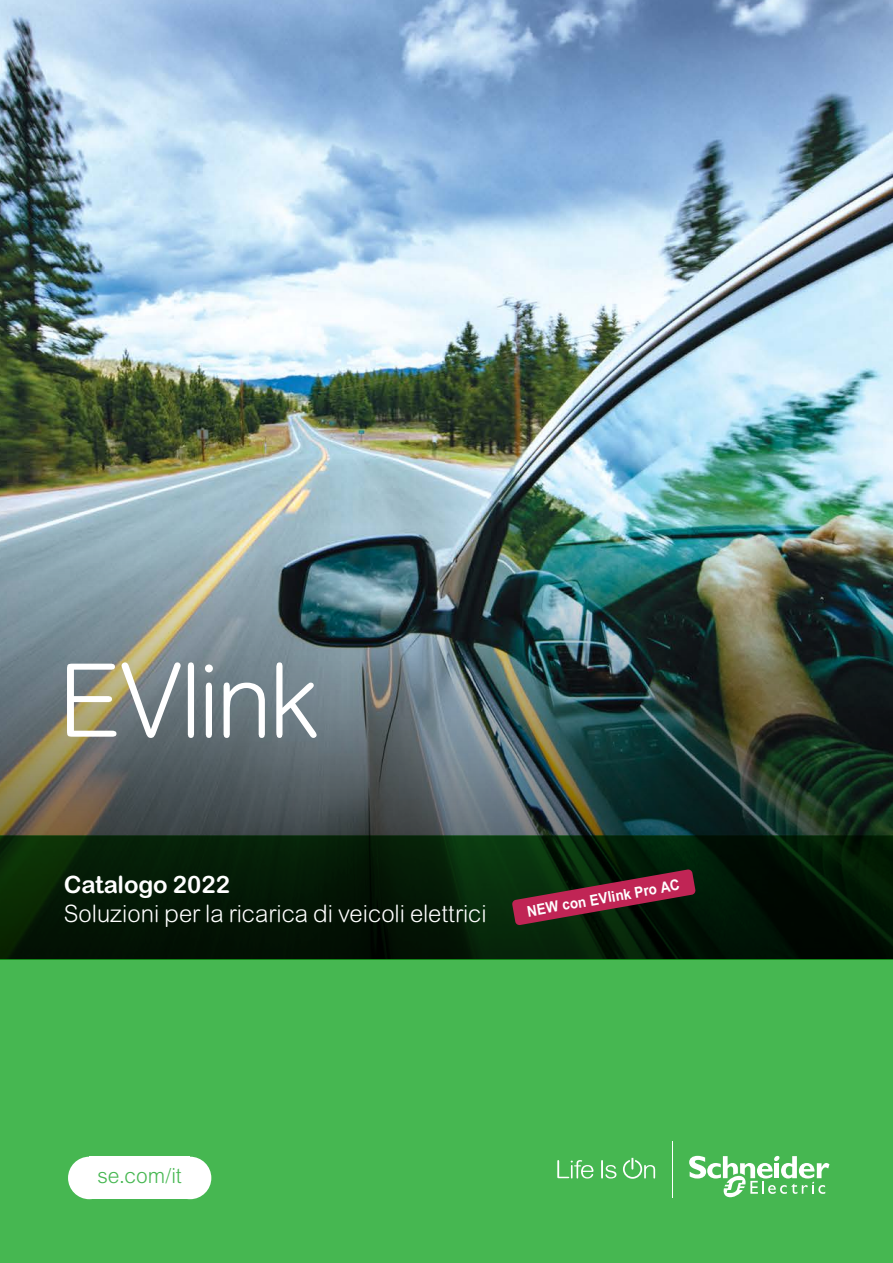
<style>
.page{position:relative;width:893px;height:1263px;background:#fff}
.page>*{position:absolute;margin:0;border:0;box-sizing:border-box;transform-origin:0 0}
.t1{font:300 102px "Arial Rounded MT Pro";letter-spacing:-.04em;color:#fff}
.t2{font:300 24px "Arial Rounded MT Pro";color:#fff}
.t3{font:700 24px "Arial Rounded MT Pro";color:#fff}
.t4{font:300 21px "Arial MT Std";letter-spacing:-.005em;color:#46b751}
.t5{font:700 15px "Arial MT Std";color:#fff;scale:.9 1}
</style>
<div class="page">
<img style="left:0;top:0;width:893px;height:500px">
<img style="left:0;top:500px;width:893px;height:336px">
<div style="left:0;top:959px;width:893px;height:304px;background:#46b751"></div>
<svg style="left:0;top:836px;width:893px;height:123px;background:#031a05"></svg>
<svg style="left:557px;top:1160px;width:36px;height:18px"></svg>
<svg style="left:601px;top:1160px;width:15px;height:18px"></svg>
<svg style="left:623px;top:1158px;width:32px;height:21px"></svg>
<svg style="left:689px;top:1155px;width:140px;height:43px"></svg>
<hr style="left:672px;top:1141px;width:1px;height:57px;background:#fff">
<div style="left:68px;top:1157px;width:43px;height:42px;background:#fff;border-radius:50%"></div>
<div style="left:169px;top:1157px;width:42px;height:42px;background:#fff;border-radius:50%"></div>
<div style="left:89px;top:1157px;width:101px;height:42px;background:#fff"></div>
<svg style="left:512px;top:869px;width:184px;height:56px;background:#58222a"></svg>
<h1 class="t1" style="left:58px;top:642px;width:263px">EVlink</h1>
<p class="t3" style="left:64px;top:870px;width:168px">Catalogo 2022</p>
<p class="t2" style="left:64px;top:899px;width:424px">Soluzioni per la ricarica di veicoli elettrici</p>
<p class="t5" style="left:526px;top:903px;width:173px;rotate:-10deg">NEW con EVlink Pro AC</p>
<p class="t4" style="left:98px;top:1164px;width:86px">se.com/it</p>
</div>
